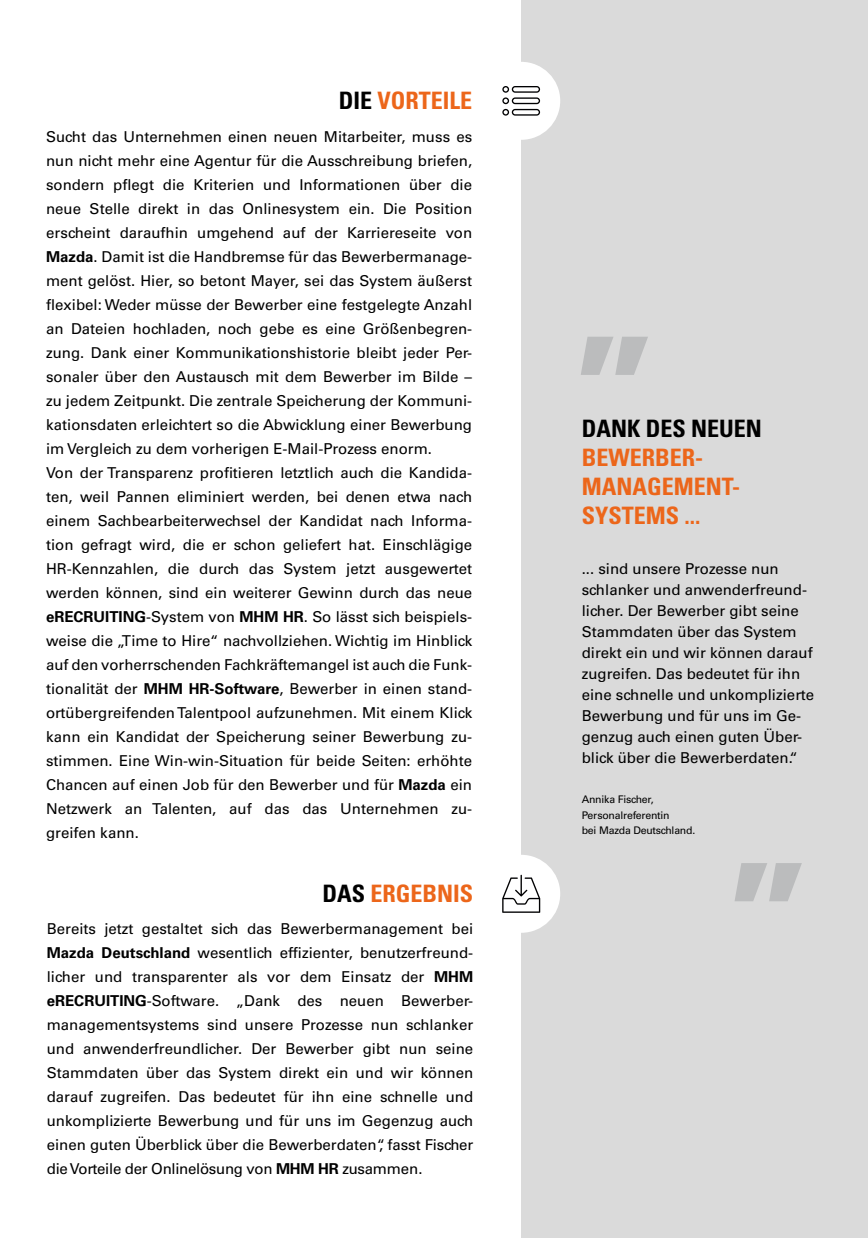
<style>
.page{position:relative;width:868px;height:1238px;background:#fff}
.page>*{position:absolute;margin:0;border:0;box-sizing:border-box;transform-origin:0 0}
.t1{font:700 condensed 24px/28.8px "Univers LT Std";color:#ec661a}
.t2{font:700 condensed 24px "Univers LT Std";color:#000}
.t3{font:15px/24px "Univers LT Std";color:#000}
.t4{font:10.5px/15.6px "Univers LT Std";letter-spacing:-.02em;color:#000}
.s1{color:#000}
.s2{font-weight:700}
</style>
<div class="page">
<div style="left:521px;top:0;width:346px;height:1237px;background:#dadada"></div>
<div style="left:482px;top:62px;width:78px;height:78px;background:#fff;border-radius:50%"></div>
<svg style="left:502px;top:86px;width:38px;height:30px"></svg>
<div style="left:482px;top:854px;width:78px;height:78px;background:#fff;border-radius:50%"></div>
<svg style="left:502px;top:874px;width:38px;height:38px"></svg>
<svg style="left:581px;top:337px;width:67px;height:38px"></svg>
<svg style="left:735px;top:863px;width:66px;height:38px"></svg>
<h1 class="t1" style="left:339px;top:86px;width:135px"><span class="s1">DIE</span> VORTEILE</h1>
<p class="t3" style="left:46px;top:124px;width:427px">Sucht das Unternehmen einen neuen Mitarbeiter, muss es nun nicht mehr eine Agentur für die Ausschreibung briefen, sondern pflegt die Kriterien und Informationen über die neue Stelle direkt in das Onlinesystem ein. Die Position erscheint daraufhin umgehend auf der Karriereseite von <span class="s2">Mazda</span>. Damit ist die Handbremse für das Bewerbermanage&shy;ment gelöst. Hier, so betont Mayer, sei das System äußerst flexibel: Weder müsse der Bewerber eine festgelegte Anzahl an Dateien hochladen, noch gebe es eine Größenbegren&shy;zung. Dank einer Kommunikationshistorie bleibt jeder Per&shy;sonaler über den Austausch mit dem Bewerber im Bilde – zu jedem Zeitpunkt. Die zentrale Speicherung der Kommuni&shy;kationsdaten erleichtert so die Abwicklung einer Bewerbung im Vergleich zu dem vorherigen E-Mail-Prozess enorm.<br>Von der Transparenz profitieren letztlich auch die Kandida&shy;ten, weil Pannen eliminiert werden, bei denen etwa nach einem Sachbearbeiterwechsel der Kandidat nach Informa&shy;tion gefragt wird, die er schon geliefert hat. Einschlägige HR-Kennzahlen, die durch das System jetzt ausgewertet werden können, sind ein weiterer Gewinn durch das neue <span class="s2">eRECRUITING</span>-System von <span class="s2">MHM HR</span>. So lässt sich beispiels&shy;weise die „Time to Hire“ nachvollziehen. Wichtig im Hinblick auf den vorherrschenden Fachkräftemangel ist auch die Funk&shy;tionalität der <span class="s2">MHM HR-Software</span>, Bewerber in einen stand&shy;ortübergreifenden Talentpool aufzunehmen. Mit einem Klick kann ein Kandidat der Speicherung seiner Bewerbung zu&shy;stimmen. Eine Win-win-Situation für beide Seiten: erhöhte Chancen auf einen Job für den Bewerber und für <span class="s2">Mazda</span> ein Netzwerk an Talenten, auf das das Unternehmen zu&shy;greifen kann.</p>
<h1 class="t1" style="left:322px;top:878px;width:152px"><span class="s1">DAS</span> ERGEBNIS</h1>
<p class="t3" style="left:47px;top:916px;width:428px;text-align:justify">Bereits jetzt gestaltet sich das Bewerbermanagement bei <span class="s2">Mazda Deutschland</span> wesentlich effizienter, benutzerfreund&shy;licher und transparenter als vor dem Einsatz der <span class="s2">MHM eRECRUITING</span>-Software. „Dank des neuen Bewerber&shy;managementsystems sind unsere Prozesse nun schlanker und anwenderfreundlicher. Der Bewerber gibt nun seine Stammdaten über das System direkt ein und wir können darauf zugreifen. Das bedeutet für ihn eine schnelle und unkomplizierte Bewerbung und für uns im Gegenzug auch einen guten Überblick über die Bewerberdaten“, fasst Fischer die Vorteile der Onlinelösung von <span class="s2">MHM HR</span> zusammen.</p>
<h1 class="t2" style="left:581px;top:414px;width:182px">DANK DES NEUEN</h1>
<h1 class="t1" style="left:581px;top:443px;width:160px">BEWERBER-<br>MANAGEMENT-<br>SYSTEMS ...</h1>
<p class="t3" style="left:581px;top:558px;width:234px;line-height:21px">... sind unsere Prozesse nun schlanker und anwenderfreund&shy;licher. Der Bewerber gibt seine<br>Stammdaten über das System direkt ein und wir können darauf zugreifen. Das bedeutet für ihn eine schnelle und unkomplizierte<br>Bewerbung und für uns im Ge&shy;genzug auch einen guten Über&shy;blick über die Bewerberdaten.“</p>
<p class="t4" style="left:581px;top:791px;width:115px">Annika Fischer,<br>Personalreferentin<br>bei Mazda Deutschland.</p>
</div>
